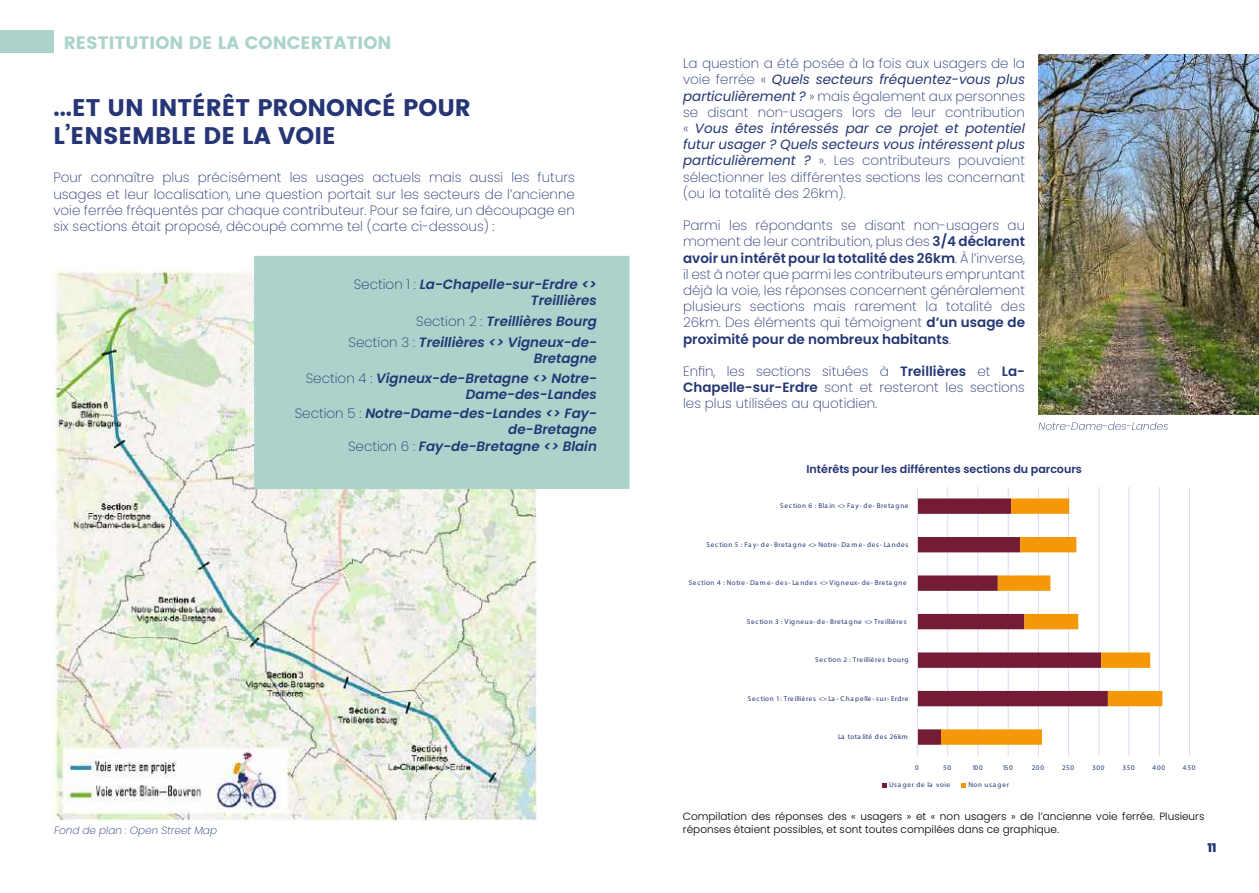
<style>
.page{position:relative;width:1259px;height:893px;background:#fff}
.page>*{position:absolute;margin:0;border:0;box-sizing:border-box;transform-origin:0 0}
.t1{font:24px/28.8px "Poppins";color:#253575}
.t2{font:18px "Poppins";color:#abd3cb}
.t3{font:200 13.5px/16.2px "Poppins";color:#243674;text-align:justify}
.t4{font:italic 600 13.5px/16.2px "Poppins";color:#243674;text-align:right}
.t5{font:800 12px "Poppins";color:#253575}
.t6{font:600 11.1px "Poppins";color:#243574}
.t7{font:300 10.5px/12.6px "Poppins";color:#000}
.t8{font:italic 200 10.5px "Poppins";color:#243674}
.t9{font:7.05px "Myriad Pro";letter-spacing:.09em;color:#243574}
.t10{font:7.05px "Myriad Pro";letter-spacing:.065em;color:#243574}
.t11{font:7.05px "Myriad Pro";letter-spacing:.07em;color:#243574}
.t12{font:7.05px "Myriad Pro";letter-spacing:.05em;color:#243574}
.t13{font:7.05px "Myriad Pro";letter-spacing:.11em;color:#243574}
.s1{font-weight:200;font-style:normal}
.s2{font-weight:400;font-style:italic}
.s3{font-weight:600}
</style>
<div class="page">
<div style="left:0;top:31px;width:54px;height:22px;background:#abd3cb"></div>
<img style="left:53px;top:268px;width:483px;height:552px">
<div style="left:254px;top:256px;width:375px;height:233px;background:#abd3cb"></div>
<img style="left:1038px;top:54px;width:221px;height:360px">
<svg style="left:1038px;top:422px;width:129px;height:8px"></svg>
<hr style="left:947px;top:487px;width:1px;height:269px;background:#d6dcf2">
<hr style="left:977px;top:487px;width:1px;height:269px;background:#d6dcf2">
<hr style="left:1008px;top:487px;width:1px;height:269px;background:#d6dcf2">
<hr style="left:1038px;top:487px;width:1px;height:269px;background:#d6dcf2">
<hr style="left:1068px;top:487px;width:1px;height:269px;background:#d6dcf2">
<hr style="left:1098px;top:487px;width:1px;height:269px;background:#d6dcf2">
<hr style="left:1128px;top:487px;width:1px;height:269px;background:#d6dcf2">
<hr style="left:1159px;top:487px;width:1px;height:269px;background:#d6dcf2">
<hr style="left:1189px;top:487px;width:1px;height:269px;background:#d6dcf2">
<svg style="left:918px;top:498px;width:23px;height:247px"></svg>
<svg style="left:941px;top:498px;width:221px;height:247px"></svg>
<hr style="left:917px;top:487px;width:1px;height:269px;background:#d6dcf2">
<svg style="left:882px;top:783px;width:5px;height:5px"></svg>
<svg style="left:961px;top:783px;width:5px;height:5px"></svg>
<h2 class="t2" style="left:64px;top:32px;width:329px">RESTITUTION DE LA CONCERTATION</h2>
<h1 class="t1" style="left:54px;top:93px;width:419px">...ET UN INTÉRÊT PRONONCÉ POUR<br>L’ENSEMBLE DE LA VOIE</h1>
<p class="t3" style="left:53px;top:170px;width:523px">Pour connaître plus précisément les usages actuels mais aussi les futurs usages et leur localisation, une question portait sur les secteurs de l’ancienne voie ferrée fréquentés par chaque contributeur. Pour se faire, un découpage en six sections était proposé, découpé comme tel (carte ci-dessous) :</p>
<p class="t4" style="left:354px;top:276px;width:245px"><span class="s1">Section 1 :</span> La-Chapelle-sur-Erdre &lt;&gt;<br>Treillières</p>
<p class="t4" style="left:349px;top:311px;width:250px;line-height:21px"><span class="s1">Section 2 :</span> Treillières Bourg<br><span class="s1">Section 3 :</span> Treillières &lt;&gt; Vigneux-de-</p>
<p class="t4" style="left:306px;top:349px;width:293px;line-height:19.5px">Bretagne<br><span class="s1">Section 4 :</span> Vigneux-de-Bretagne &lt;&gt; Notre-</p>
<p class="t4" style="left:295px;top:384px;width:304px;line-height:19.5px">Dame-des-Landes<br><span class="s1">Section 5 :</span> Notre-Dame-des-Landes &lt;&gt; Fay-</p>
<p class="t4" style="left:348px;top:422px;width:250px">de-Bretagne<br><span class="s1">Section 6 :</span> Fay-de-Bretagne &lt;&gt; Blain</p>
<p class="t8" style="left:54px;top:824px;width:165px">Fond de plan : Open Street Map</p>
<p class="t3" style="left:683px;top:55px;width:343px">La question a été posée à la fois aux usagers de la voie ferrée « <span class="s2">Quels secteurs fréquentez-vous plus particulièrement ?</span> » mais également aux personnes se disant non-usagers lors de leur contribution « <span class="s2">Vous êtes intéressés par ce projet et potentiel futur usager ? Quels secteurs vous intéressent plus particulièrement ?</span> ». Les contributeurs pouvaient sélectionner les différentes sections les concernant (ou la totalité des 26km).</p>
<p class="t3" style="left:683px;top:217px;width:343px">Parmi les répondants se disant non-usagers au moment de leur contribution, plus des <span class="s3">3/4 déclarent avoir un intérêt pour la totalité des 26km</span>. À l’inverse, il est à noter que parmi les contributeurs empruntant déjà la voie, les réponses concernent généralement plusieurs sections mais rarement la totalité des 26km. Des éléments qui témoignent <span class="s3">d’un usage de proximité pour de nombreux habitants</span>.</p>
<p class="t3" style="left:683px;top:363px;width:343px">Enfin, les sections situées à <span class="s3">Treillières</span> et <span class="s3">La-Chapelle-sur-Erdre</span> sont et resteront les sections les plus utilisées au quotidien.</p>
<p class="t6" style="left:806px;top:463px;width:277px">Intérêts pour les différentes sections du parcours</p>
<p class="t9" style="left:780px;top:501px;width:130px">Section 6 : Blain &lt;&gt; Fay- de- Bretagne</p>
<p class="t9" style="left:706px;top:540px;width:203px">Section 5 : Fay- de- Bretagne &lt;&gt; Notre- Dame- des- Landes</p>
<p class="t9" style="left:689px;top:578px;width:219px">Section 4 : Notre- Dame- des- Landes &lt;&gt; Vigneux- de- Bretagne</p>
<p class="t9" style="left:747px;top:617px;width:161px">Section 3 : Vigneux- de- Bretagne &lt;&gt; Treillières</p>
<p class="t11" style="left:815px;top:655px;width:95px">Section 2 : Treillières bourg</p>
<p class="t10" style="left:748px;top:694px;width:162px">Section 1 : Treillières &lt;&gt; La- Chapelle- sur- Erdre</p>
<p class="t12" style="left:838px;top:732px;width:71px">La totalité des 26km</p>
<p class="t9" style="left:915px;top:763px;width:5px">0</p>
<p class="t9" style="left:943px;top:763px;width:10px">50</p>
<p class="t9" style="left:972px;top:763px;width:12px">10 0</p>
<p class="t9" style="left:1002px;top:763px;width:12px">15 0</p>
<p class="t9" style="left:1032px;top:763px;width:14px">200</p>
<p class="t9" style="left:1062px;top:763px;width:14px">250</p>
<p class="t9" style="left:1092px;top:763px;width:14px">300</p>
<p class="t9" style="left:1122px;top:763px;width:14px">350</p>
<p class="t9" style="left:1152px;top:763px;width:14px">400</p>
<p class="t9" style="left:1182px;top:763px;width:14px">450</p>
<p class="t9" style="left:889px;top:780px;width:62px">Usager de la voie</p>
<p class="t13" style="left:968px;top:780px;width:42px">Non usager</p>
<p class="t7" style="left:683px;top:810px;width:523px">Compilation des réponses des « usagers » et « non usagers » de l’ancienne voie ferrée. Plusieurs réponses étaient possibles, et sont toutes compilées dans ce graphique.</p>
<p class="t5" style="left:1207px;top:840px;width:11px">11</p>
</div>
